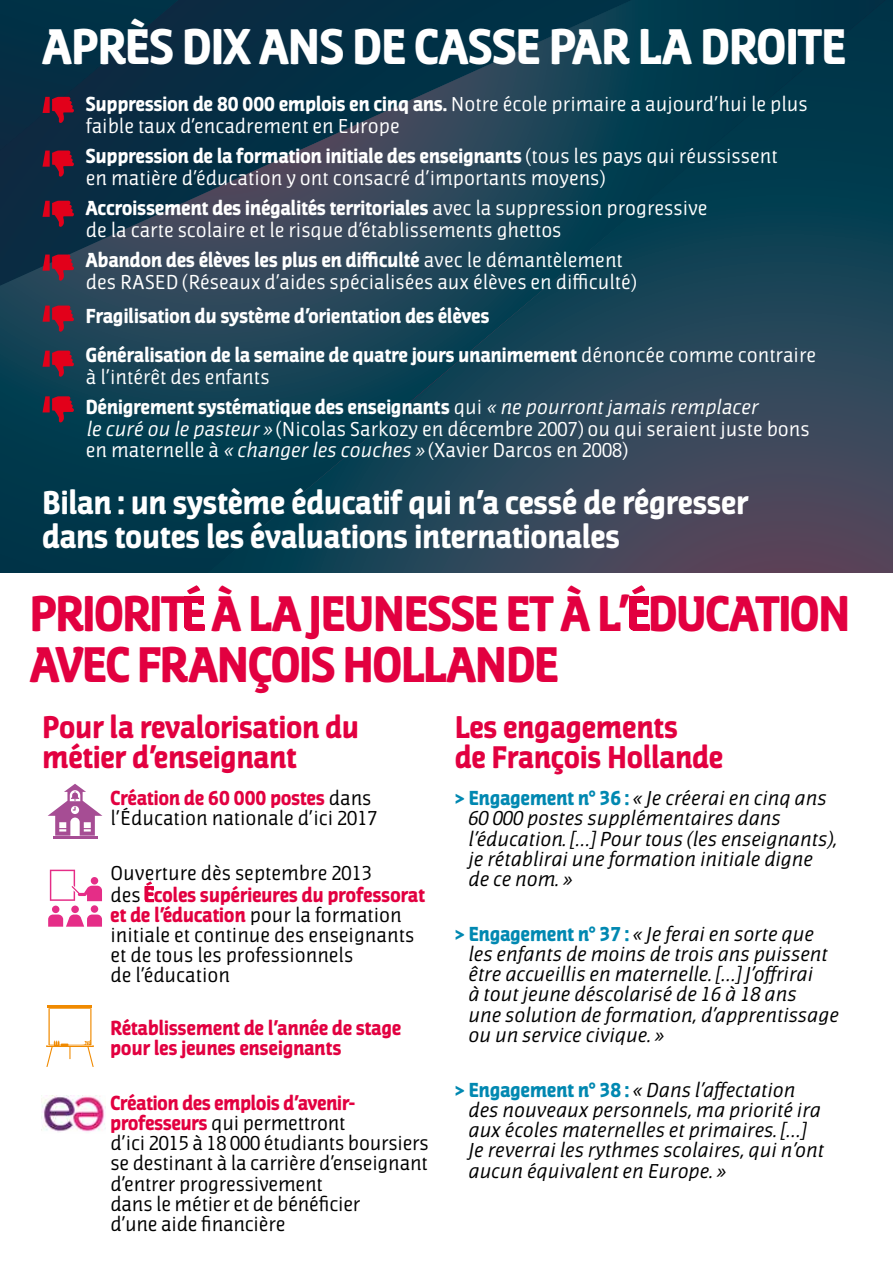
<style>
.page{position:relative;width:893px;height:1263px;background:#fff}
.page>*{position:absolute;margin:0;border:0;box-sizing:border-box;transform-origin:0 0}
.t1{font:700 48px "Jaures";letter-spacing:-.03em;color:#e20040}
.t2{font:700 48px "Jaures";letter-spacing:-.015em;color:#fff}
.t3{font:700 31.5px/34.5px "Jaures";color:#fff}
.t4{font:700 30px/30px "Jaures";color:#e20040}
.t5{font:19.5px/21.8px "Jaures";color:#fff}
.t6{font:italic 19.5px/20.2px "Jaures";color:#000}
.t7{font:19.5px/20.2px "Jaures";letter-spacing:-.01em;color:#000}
.t8{font:700 19.5px/38.7px "Jaures";color:#fff}
.t9{font:700 19.5px/22.5px "Jaures";color:#e20040}
.s1{font-weight:700}
.s2{font-weight:400}
.s3{font-weight:400;font-style:italic}
.s4{font-style:italic}
.s5{font-weight:700;color:#e20040}
.s6{font-weight:400;color:#000}
.s7{font-weight:700;font-style:normal;color:#0088b1}
</style>
<div class="page">
<svg style="left:0;top:177px;width:127px;height:396px;background:#0c394d"></svg>
<svg style="left:127px;top:0;width:766px;height:573px;background:#1b4053"></svg>
<hr style="left:53px;top:837px;width:44px;height:2px;background:#a64d94">
<svg style="left:48px;top:784px;width:54px;height:52px"></svg>
<div style="left:52px;top:906px;width:7px;height:7px;background:#e52d87;border-radius:50%"></div>
<div style="left:91px;top:905px;width:7px;height:8px;background:#e52d87;border-radius:50%"></div>
<div style="left:71px;top:905px;width:8px;height:8px;background:#e52d87;border-radius:50%"></div>
<svg style="left:48px;top:914px;width:54px;height:13px"></svg>
<svg style="left:50px;top:870px;width:52px;height:31px"></svg>
<hr style="left:48px;top:1005px;width:44px;height:3px;background:#f08a00">
<svg style="left:46px;top:1008px;width:48px;height:59px"></svg>
<img style="left:42px;top:1096px;width:64px;height:36px">
<svg style="left:0;top:0;width:178px;height:177px;background:#0d2b41"></svg>
<svg style="left:43px;top:201px;width:31px;height:26px"></svg>
<svg style="left:43px;top:255px;width:31px;height:26px"></svg>
<svg style="left:43px;top:306px;width:31px;height:26px"></svg>
<svg style="left:43px;top:351px;width:31px;height:26px"></svg>
<svg style="left:43px;top:396px;width:31px;height:26px"></svg>
<svg style="left:145px;top:881px;width:9px;height:21px"></svg>
<svg style="left:184px;top:585px;width:21px;height:46px"></svg>
<svg style="left:629px;top:585px;width:21px;height:46px"></svg>
<h1 class="t2" style="left:43px;top:18px;width:534px">Après dix ans de casse par</h1>
<h1 class="t2" style="left:638px;top:18px;width:87px">la droi</h1>
<h1 class="t2" style="left:798px;top:18px;width:45px">te</h1>
<p class="t5" style="left:86px;top:93px;width:723px"><span class="s1">Suppression de 80 000 emplois en cinq ans.</span> Notre école primaire a aujourd’hui le plus faible taux d’encadrement en Europe</p>
<p class="t5" style="left:86px;top:145px;width:693px"><span class="s1">Suppression de la formation initiale des enseignants</span> (tous les pays qui réussissent en matière d’éducation y ont consacré d’importants moyens)</p>
<p class="t5" style="left:86px;top:197px;width:623px"><span class="s1">Accroissement des inégalités territoriales</span> avec la suppression progressive de la carte scolaire et le risque d’établissements ghettos</p>
<p class="t5" style="left:86px;top:249px;width:552px"><span class="s1">Abandon des élèves les plus en difficulté</span> avec le démantèlement des RASED (Réseaux d’aides spécialisées aux élèves en difficulté)</p>
<p class="t8" style="left:86px;top:297px;width:732px">Fragilisation du système d’orientation des élèves<br>Généralisation de la semaine de quatre jours unanimement <span class="s2">dénoncée comme contraire</span></p>
<p class="t8" style="left:86px;top:361px;width:677px;line-height:30.3px"><span class="s2">à l’intérêt des enfants<br></span>Dénigrement systématique des enseignants <span class="s2">qui</span> <span class="s3">« ne pourrontjamais remplacer</span></p>
<p class="t5" style="left:86px;top:418px;width:725px"><span class="s4">le curé ou le pasteur »</span> (Nicolas Sarkozy en décembre 2007) ou qui seraient juste bons en maternelle à <span class="s4">« changer les couches »</span> (Xavier Darcos en 2008)</p>
<h2 class="t3" style="left:43px;top:485px;width:707px">Bilan : un système éducatif qui n’a cessé de régresser dans toutes les évaluations internationales</h2>
<h1 class="t1" style="left:30px;top:585px;width:47px">Priori</h1>
<h1 class="t1" style="left:161px;top:585px;width:515px">t à la jeunesse et à l’ duca</h1>
<h1 class="t1" style="left:756px;top:585px;width:96px">tion</h1>
<h1 class="t1" style="left:30px;top:636px;width:340px">avec François holla</h1>
<h1 class="t1" style="left:475px;top:636px;width:57px">nde</h1>
<h3 class="t4" style="left:43px;top:712px;width:318px">Pour la revalorisation du métier d’enseignant</h3>
<p class="t7" style="left:111px;top:788px;width:269px"><span class="s5">Création de 60 000 postes</span> dans l’Éducation nationale d’ici 2017</p>
<p class="t9" style="left:111px;top:861px;width:316px"><span class="s6">Ouverture dès septembre 2013<br>des</span> coles supérieures du professorat</p>
<p class="t7" style="left:111px;top:905px;width:305px"><span class="s5">et de l’éducation</span> pour la formation initiale et continue des enseignants et de tous les professionnels<br>de l’éducation</p>
<p class="t9" style="left:111px;top:1018px;width:292px;line-height:20.2px">Rétablissement de l’année de stage pour les jeunes enseignants</p>
<p class="t7" style="left:111px;top:1093px;width:320px"><span class="s5">Création des emplois d’avenir&shy;professeurs</span> qui permettront<br>d’ici 2015 à 18 000 étudiants boursiers se destinant à la carrière d’enseignant d’entrer progressivement<br>dans le métier et de bénéficier<br>d’une aide financière</p>
<h3 class="t4" style="left:455px;top:712px;width:270px">Les engagements<br>de François Hollande</h3>
<p class="t6" style="left:469px;top:788px;width:370px;text-indent:-14px"><span class="s7">&gt; Engagement n° 36 :</span> « Je créerai en cinq ans 60 000 postes supplémentaires dans l’éducation. […] Pour tous (les enseignants), je rétablirai une formation initiale digne de ce nom. »</p>
<p class="t6" style="left:469px;top:924px;width:372px;text-indent:-14px"><span class="s7">&gt; Engagement n° 37 :</span> « Je ferai en sorte que les enfants de moins de trois ans puissent être accueillis en maternelle. […] J’offrirai<br>à tout jeune déscolarisé de 16 à 18 ans<br>une solution de formation, d’apprentissage ou un service civique. »</p>
<p class="t6" style="left:469px;top:1080px;width:357px;text-indent:-14px"><span class="s7">&gt; Engagement n° 38 :</span> « Dans l’affectation des nouveaux personnels, ma priorité ira aux écoles maternelles et primaires. […] Je reverrai les rythmes scolaires, qui n’ont aucun équivalent en Europe. »</p>
</div>
